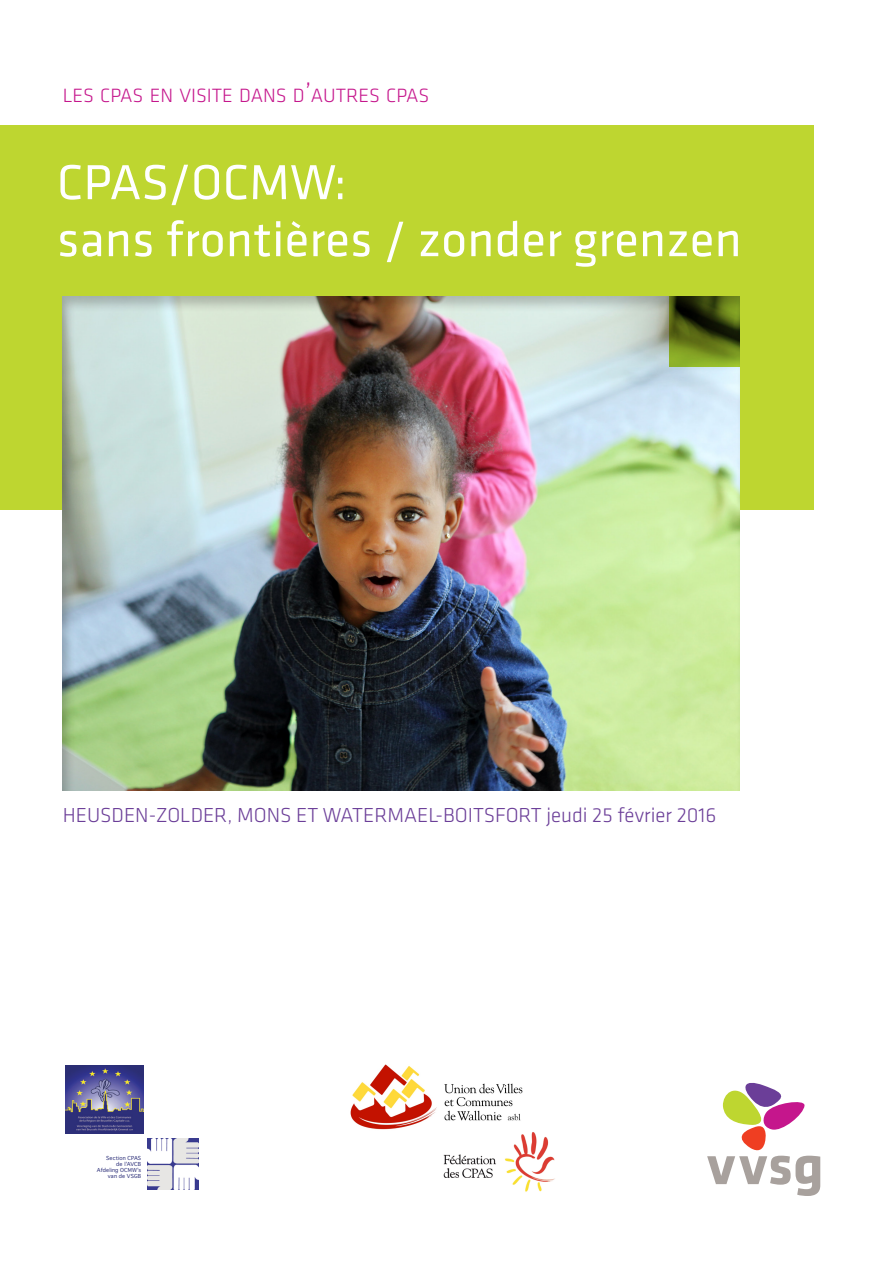
<style>
.page{position:relative;width:893px;height:1263px;background:#fff}
.page>*{position:absolute;margin:0;border:0;box-sizing:border-box;transform-origin:0 0}
.Hoofdtitel{font:51px/57px "Klavika Basic";letter-spacing:.005em;color:#fff}
.Standaard{font:300 21px "Klavika Basic";color:#6b3e98}
.Hoofdtitel-2{font:300 19.95px "Klavika Basic";color:#c5168c}
.roze_bol_in_spring_i{font:5.25px/6px "Geneva";letter-spacing:.025em;color:#2c2f79;text-align:right}
.s1{font-size:28.5px}
</style>
<div class="page">
<img style="left:443px;top:1132px;width:112px;height:60px">
<img style="left:66px;top:1065px;width:77px;height:69px">
<img style="left:148px;top:1138px;width:51px;height:51px">
<img style="left:350px;top:1064px;width:173px;height:66px">
<div style="left:0;top:125px;width:814px;height:385px;background:#bed630"></div>
<div style="left:61px;top:295px;width:680px;height:496px;background:#231f20;opacity:.25"></div>
<svg style="left:707px;top:1082px;width:113px;height:114px"></svg>
<svg style="left:669px;top:296px;width:71px;height:71px;background:#516415"></svg>
<p class="Hoofdtitel-2" style="left:63px;top:84px;width:368px">LES CPAS EN VISITE DANS D<span class="s1">’</span>AUTRES CPAS</p>
<p class="Hoofdtitel" style="left:57px;top:152px;width:686px">CPAS/OCMW:<br>sans frontières / zonder grenzen</p>
<p class="Standaard" style="left:63px;top:802px;width:655px">HEUSDEN-ZOLDER, MONS ET WATERMAEL-BOITSFORT jeudi 25 février 2016</p>
<p class="roze_bol_in_spring_i" style="left:106px;top:1155px;width:36px">Section CPAS de l’AVCB</p>
<p class="roze_bol_in_spring_i" style="left:97px;top:1167px;width:46px">Afdeling OCMW’s van de VSGB</p>
</div>
